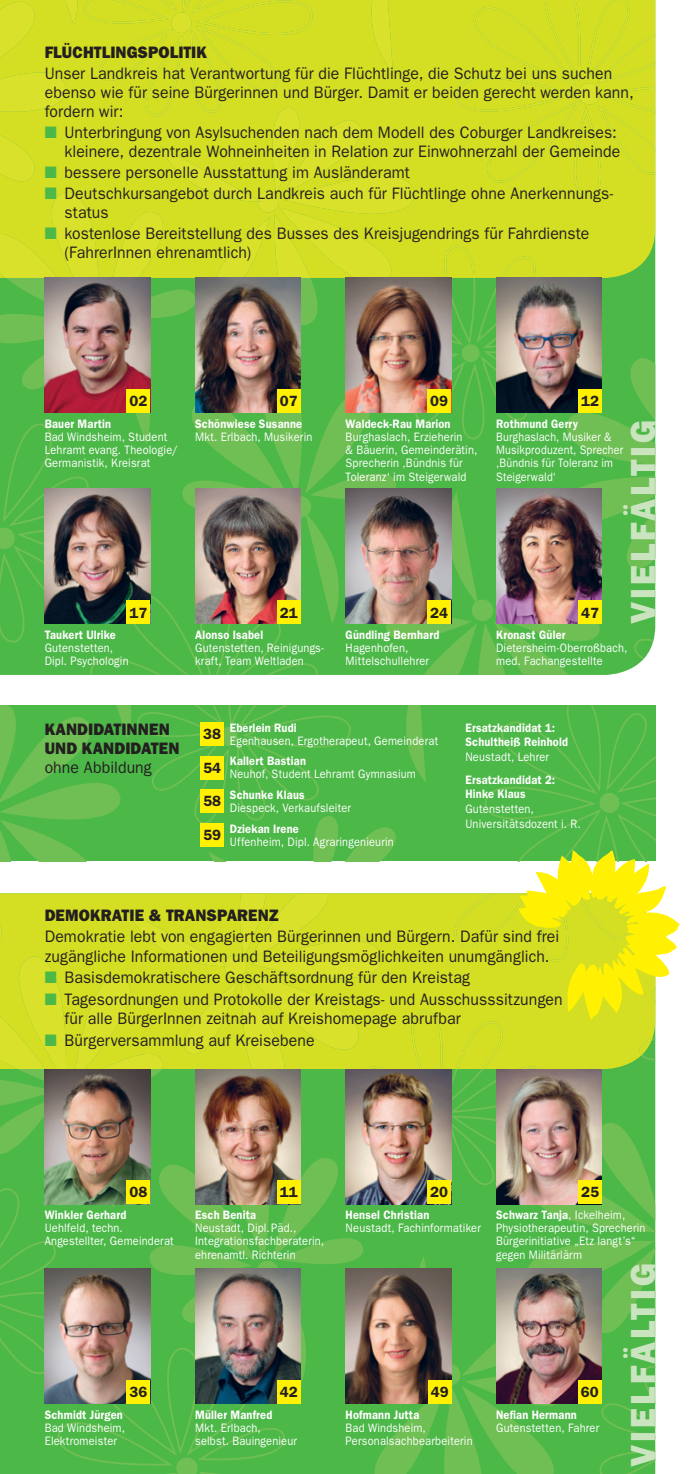
<style>
.page{position:relative;width:695px;height:1474px;background:#fff}
.page>*{position:absolute;margin:0;border:0;box-sizing:border-box;transform-origin:0 0}
.t1{font:800 35px "Franklin Gothic";letter-spacing:.09em;color:#cae4c0;scale:.95 1}
.t2{font:16.62px/18.7px "Franklin Gothic";letter-spacing:.005em;color:#231f20;scale:.95 1}
.t3{font:800 16.62px/19.2px "Franklin Gothic";letter-spacing:.005em;color:#231f20;scale:.95 1}
.t4{font:600 14.88px "Franklin Gothic";color:#231f20}
.t5{font:12.25px/13.1px "Franklin Gothic";letter-spacing:.015em;color:#fff;scale:.9 1}
.t6{font:600 12.25px/14.9px "Franklin Gothic";letter-spacing:.02em;color:#fff;scale:.9 1}
.t7{font:12.25px/13.1px "Franklin Gothic";letter-spacing:.015em;color:#fff;scale:.88 1}
.s1{color:#4cb848}
.s2{font-weight:600}
</style>
<div class="page">
<svg style="left:0;top:0;width:655px;height:675px;background:#9bcd36"></svg>
<img style="left:345px;top:278px;width:106px;height:135px">
<img style="left:496px;top:278px;width:105px;height:135px">
<img style="left:496px;top:489px;width:105px;height:135px">
<img style="left:45px;top:489px;width:105px;height:135px">
<img style="left:45px;top:278px;width:105px;height:135px">
<img style="left:195px;top:278px;width:105px;height:135px">
<img style="left:345px;top:489px;width:106px;height:135px">
<img style="left:195px;top:489px;width:105px;height:135px">
<div style="left:126px;top:389px;width:24px;height:24px;background:#fff101"></div>
<div style="left:126px;top:601px;width:24px;height:23px;background:#fff101"></div>
<div style="left:277px;top:389px;width:23px;height:24px;background:#fff101"></div>
<div style="left:277px;top:601px;width:23px;height:23px;background:#fff101"></div>
<div style="left:427px;top:389px;width:24px;height:24px;background:#fff101"></div>
<div style="left:427px;top:601px;width:24px;height:23px;background:#fff101"></div>
<div style="left:578px;top:389px;width:24px;height:24px;background:#fff101"></div>
<div style="left:578px;top:601px;width:24px;height:23px;background:#fff101"></div>
<img style="left:0;top:705px;width:679px;height:768px">
<p class="t3" style="left:45px;top:44px;width:172px">FLÜCHTLINGSPOLITIK</p>
<p class="t2" style="left:45px;top:65px;width:621px">Unser Landkreis hat Verantwortung für die Flüchtlinge, die Schutz bei uns suchen ebenso wie für seine Bürgerinnen und Bürger. Damit er beiden gerecht werden kann, fordern wir:</p>
<p class="t2" style="left:45px;top:124px;width:607px;text-align:right"><span class="s1">■</span> Unterbringung von Asylsuchenden nach dem Modell des Coburger Landkreises: kleinere, dezentrale Wohneinheiten in Relation zur Einwohnerzahl der Gemeinde</p>
<p class="t2" style="left:45px;top:164px;width:386px"><span class="s1">■</span> bessere personelle Ausstattung im Ausländeramt</p>
<p class="t2" style="left:64px;top:185px;width:579px;text-indent:-20px"><span class="s1">■</span> Deutschkursangebot durch Landkreis auch für Flüchtlinge ohne Anerkennungs - status</p>
<p class="t2" style="left:64px;top:225px;width:554px;text-indent:-20px"><span class="s1">■</span> kostenlose Bereitstellung des Busses des Kreisjugendrings für Fahrdienste (FahrerInnen ehrenamtlich)</p>
<p class="t4" style="left:129px;top:396px;width:19px">02</p>
<p class="t4" style="left:280px;top:396px;width:19px">07</p>
<p class="t4" style="left:430px;top:396px;width:19px">09</p>
<p class="t4" style="left:581px;top:396px;width:19px">12</p>
<p class="t6" style="left:45px;top:417px;width:75px">Bauer Martin</p>
<p class="t5" style="left:45px;top:431px;width:149px">Bad Windsheim, Student<br>Lehramt evang. Theologie/<br>Germanistik, Kreisrat</p>
<p class="t6" style="left:195px;top:417px;width:120px">Schönwiese Susanne</p>
<p class="t5" style="left:195px;top:431px;width:132px">Mkt. Erlbach, Musikerin</p>
<p class="t4" style="left:129px;top:607px;width:19px">17</p>
<p class="t4" style="left:280px;top:607px;width:19px">21</p>
<p class="t6" style="left:345px;top:417px;width:118px">Waldeck-Rau Marion</p>
<p class="t5" style="left:345px;top:431px;width:148px">Burghaslach, Erzieherin<br>&amp; Bäuerin, Gemeinderätin,<br>Sprecherin ‚Bündnis für<br>Toleranz‘ im Steigerwald</p>
<p class="t4" style="left:430px;top:607px;width:19px">24</p>
<p class="t6" style="left:496px;top:417px;width:92px">Rothmund Gerry</p>
<p class="t7" style="left:496px;top:431px;width:146px">Burghaslach, Musiker &amp;<br>Musikproduzent, Sprecher ‚Bündnis für Toleranz im<br>Steigerwald‘</p>
<h1 class="t1" style="left:631px;top:624px;width:216px;rotate:-90deg">VIELFÄLTIG</h1>
<p class="t4" style="left:581px;top:607px;width:19px">47</p>
<p class="t6" style="left:45px;top:628px;width:81px">Taukert Ulrike</p>
<p class="t5" style="left:45px;top:642px;width:95px">Gutenstetten,<br>Dipl. Psychologin</p>
<p class="t6" style="left:195px;top:628px;width:77px">Alonso Isabel</p>
<p class="t5" style="left:195px;top:642px;width:144px">Gutenstetten, Reinigungs&shy;kraft, Team Weltladen</p>
<p class="t6" style="left:345px;top:628px;width:106px">Gündling Bernhard</p>
<p class="t5" style="left:345px;top:642px;width:94px">Hagenhofen,<br>Mittelschullehrer</p>
<p class="t6" style="left:496px;top:628px;width:79px">Kronast Güler</p>
<p class="t5" style="left:496px;top:642px;width:147px">Dietersheim-Oberroßbach, med. Fachangestellte</p>
<p class="t3" style="left:45px;top:721px;width:143px">KANDIDATINNEN<br>UND KANDIDATEN</p>
<p class="t2" style="left:45px;top:759px;width:114px">ohne Abbildung</p>
<p class="t4" style="left:203px;top:728px;width:19px">38</p>
<p class="t4" style="left:203px;top:762px;width:19px">54</p>
<p class="t4" style="left:203px;top:796px;width:19px">58</p>
<p class="t4" style="left:203px;top:829px;width:19px">59</p>
<p class="t6" style="left:230px;top:721px;width:76px">Eberlein Rudi</p>
<p class="t5" style="left:230px;top:735px;width:233px">Egenhausen, Ergotherapeut, Gemeinderat</p>
<p class="t6" style="left:230px;top:754px;width:86px">Kallert Bastian</p>
<p class="t5" style="left:230px;top:768px;width:208px">Neuhof, Student Lehramt Gymnasium</p>
<p class="t6" style="left:230px;top:788px;width:85px">Schunke Klaus</p>
<p class="t5" style="left:230px;top:802px;width:136px">Diespeck, Verkaufsleiter</p>
<p class="t6" style="left:230px;top:822px;width:78px">Dziekan Irene</p>
<p class="t5" style="left:230px;top:836px;width:184px">Uffenheim, Dipl. Agraringenieurin</p>
<p class="t6" style="left:465px;top:721px;width:115px">Ersatzkandidat 1:<br>Schultheiß Reinhold</p>
<p class="t5" style="left:465px;top:751px;width:95px">Neustadt, Lehrer</p>
<p class="t6" style="left:465px;top:773px;width:101px">Ersatzkandidat 2:<br>Hinke Klaus</p>
<p class="t5" style="left:465px;top:802px;width:130px;line-height:14.9px">Gutenstetten,<br>Universitätsdozent i. R.</p>
<p class="t3" style="left:45px;top:906px;width:247px">DEMOKRATIE &amp; TRANSPARENZ</p>
<p class="t2" style="left:45px;top:928px;width:543px;line-height:19.2px">Demokratie lebt von engagierten Bürgerinnen und Bürgern. Dafür sind frei zugängliche Informationen und Beteiligungsmöglichkeiten unumgänglich.</p>
<p class="t2" style="left:45px;top:969px;width:449px"><span class="s1">■</span> Basisdemokratischere Geschäftsordnung für den Kreistag</p>
<p class="t2" style="left:64px;top:991px;width:525px;line-height:19.2px;text-indent:-20px"><span class="s1">■</span> Tagesordnungen und Protokolle der Kreistags- und Ausschusssitzungen für alle BürgerInnen zeitnah auf Kreishomepage abrufbar</p>
<p class="t2" style="left:45px;top:1032px;width:286px"><span class="s1">■</span> Bürgerversammlung auf Kreisebene</p>
<p class="t4" style="left:129px;top:1187px;width:19px">08</p>
<p class="t6" style="left:45px;top:1208px;width:92px">Winkler Gerhard</p>
<p class="t5" style="left:45px;top:1222px;width:145px">Uehlfeld, techn.<br>Angestellter, Gemeinderat</p>
<p class="t4" style="left:280px;top:1187px;width:19px">11</p>
<p class="t4" style="left:430px;top:1187px;width:19px">20</p>
<p class="t4" style="left:581px;top:1187px;width:19px">25</p>
<p class="t6" style="left:195px;top:1208px;width:69px">Esch Benita</p>
<p class="t5" style="left:195px;top:1222px;width:145px">Neustadt, Dipl. Päd.,<br>Integrationsfachberaterin, ehrenamtl. Richterin</p>
<p class="t6" style="left:345px;top:1208px;width:94px">Hensel Christian</p>
<p class="t5" style="left:345px;top:1222px;width:152px">Neustadt, Fachinformatiker</p>
<p class="t5" style="left:496px;top:1209px;width:167px"><span class="s2">Schwarz Tanja</span>, Ickelheim,<br>Physiotherapeutin, Sprecherin<br>Bürgerinitiative „Etz langt’s“ gegen Militärlärm</p>
<p class="t4" style="left:129px;top:1387px;width:19px">36</p>
<p class="t4" style="left:280px;top:1387px;width:19px">42</p>
<p class="t4" style="left:430px;top:1387px;width:19px">49</p>
<p class="t6" style="left:45px;top:1408px;width:88px">Schmidt Jürgen</p>
<p class="t5" style="left:45px;top:1422px;width:91px">Bad Windsheim,<br>Elektromeister</p>
<p class="t6" style="left:195px;top:1408px;width:87px">Müller Manfred</p>
<p class="t5" style="left:195px;top:1422px;width:115px">Mkt. Erlbach, selbst. Bauingenieur</p>
<p class="t6" style="left:345px;top:1408px;width:83px">Hofmann Jutta</p>
<p class="t5" style="left:345px;top:1422px;width:143px">Bad Windsheim,<br>Personalsachbearbeiterin</p>
<p class="t4" style="left:580px;top:1387px;width:19px">60</p>
<p class="t6" style="left:496px;top:1408px;width:91px">Nefian Hermann</p>
<p class="t5" style="left:496px;top:1422px;width:116px">Gutenstetten, Fahrer</p>
<h1 class="t1" style="left:631px;top:1467px;width:216px;rotate:-90deg">VIELFÄLTIG</h1>
</div>
